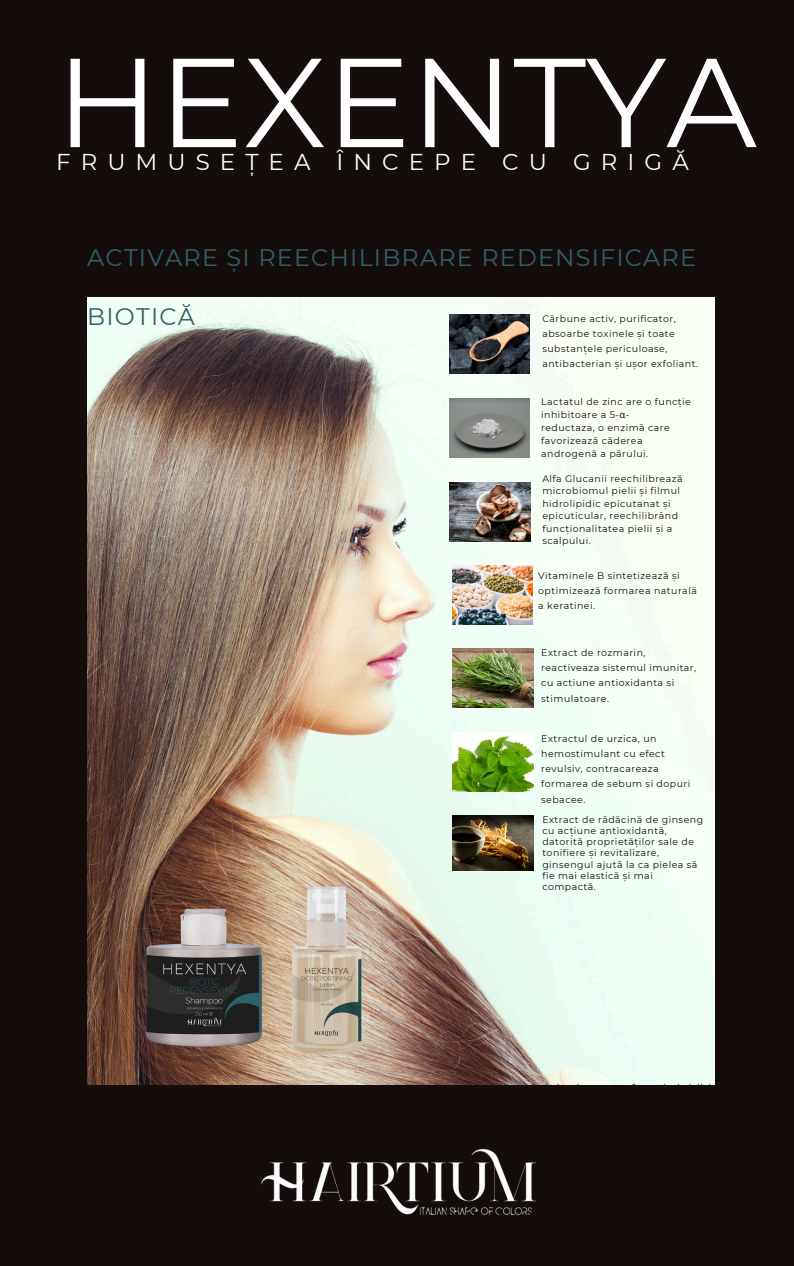
<style>
.page{position:relative;width:794px;height:1266px;background:#fff}
.page>*{position:absolute;margin:0;border:0;box-sizing:border-box;transform-origin:0 0}
.t1{font:126.23px "Montserrat";color:#fff}
.t2{font:23.85px "Montserrat";letter-spacing:.05em;color:#2f6069}
.t3{font:22.88px "Montserrat";letter-spacing:.44em;color:#fff}
.t4{font:9.38px/15.1px "Montserrat";letter-spacing:.05em;color:#150d0c}
.s1{font-family:"Noto Sans"}
</style>
<div class="page">
<div style="left:0;top:0;width:793px;height:1266px;background:#150d0c"></div>
<img style="left:87px;top:298px;width:627px;height:786px">
<img style="left:261px;top:1148px;width:275px;height:67px">
<img style="left:129px;top:873px;width:268px;height:199px">
<img style="left:449px;top:314px;width:79px;height:59px">
<img style="left:452px;top:566px;width:80px;height:58px">
<img style="left:449px;top:482px;width:81px;height:59px">
<img style="left:449px;top:398px;width:80px;height:60px">
<img style="left:452px;top:732px;width:81px;height:59px">
<img style="left:452px;top:649px;width:81px;height:59px">
<img style="left:452px;top:815px;width:81px;height:56px">
<p class="t1" style="left:56px;top:25px;width:701px">HEXENTYA</p>
<p class="t3" style="left:56px;top:148px;width:256px">FRUMUSEȚEA</p>
<p class="t3" style="left:336px;top:148px;width:353px">ÎNCEPE CU GRIGĂ</p>
<p class="t2" style="left:87px;top:243px;width:610px">ACTIVARE ȘI REECHILIBRARE REDENSIFICARE</p>
<p class="t2" style="left:87px;top:302px;width:109px">BIOTICĂ</p>
<p class="t4" style="left:542px;top:311px;width:157px">Cărbune activ, purificator, absoarbe toxinele și toate substanțele periculoase, antibacterian și ușor exfoliant.</p>
<p class="t4" style="left:541px;top:395px;width:151px;line-height:12.9px">Lactatul de zinc are o funcție inhibitoare a 5-<span class="s1">α</span>-</p>
<p class="t4" style="left:541px;top:421px;width:130px;line-height:12.9px">reductaza, o enzimă care favorizează căderea androgenă a părului.</p>
<p class="t4" style="left:542px;top:472px;width:142px;line-height:12.4px">Alfa Glucanii reechilibrează microbiomul pielii și filmul hidrolipidic epicutanat și epicuticular, reechilibrând funcționalitatea pielii și a scalpului.</p>
<p class="t4" style="left:538px;top:568px;width:160px;line-height:14.6px">Vitaminele B sintetizează și optimizează formarea naturală a keratinei.</p>
<p class="t4" style="left:541px;top:645px;width:156px">Extract de rozmarin, reactiveaza sistemul imunitar, cu actiune antioxidanta si stimulatoare.</p>
<p class="t4" style="left:541px;top:731px;width:150px">Extractul de urzica, un hemostimulant cu efect revulsiv, contracareaza formarea de sebum si dopuri sebacee.</p>
<p class="t4" style="left:542px;top:813px;width:162px;line-height:11.2px">Extract de rădăcină de ginseng cu acțiune antioxidantă, datorită proprietăților sale de tonifiere și revitalizare, ginsengul ajută la ca pielea să fie mai elastică și mai compactă.</p>
</div>
